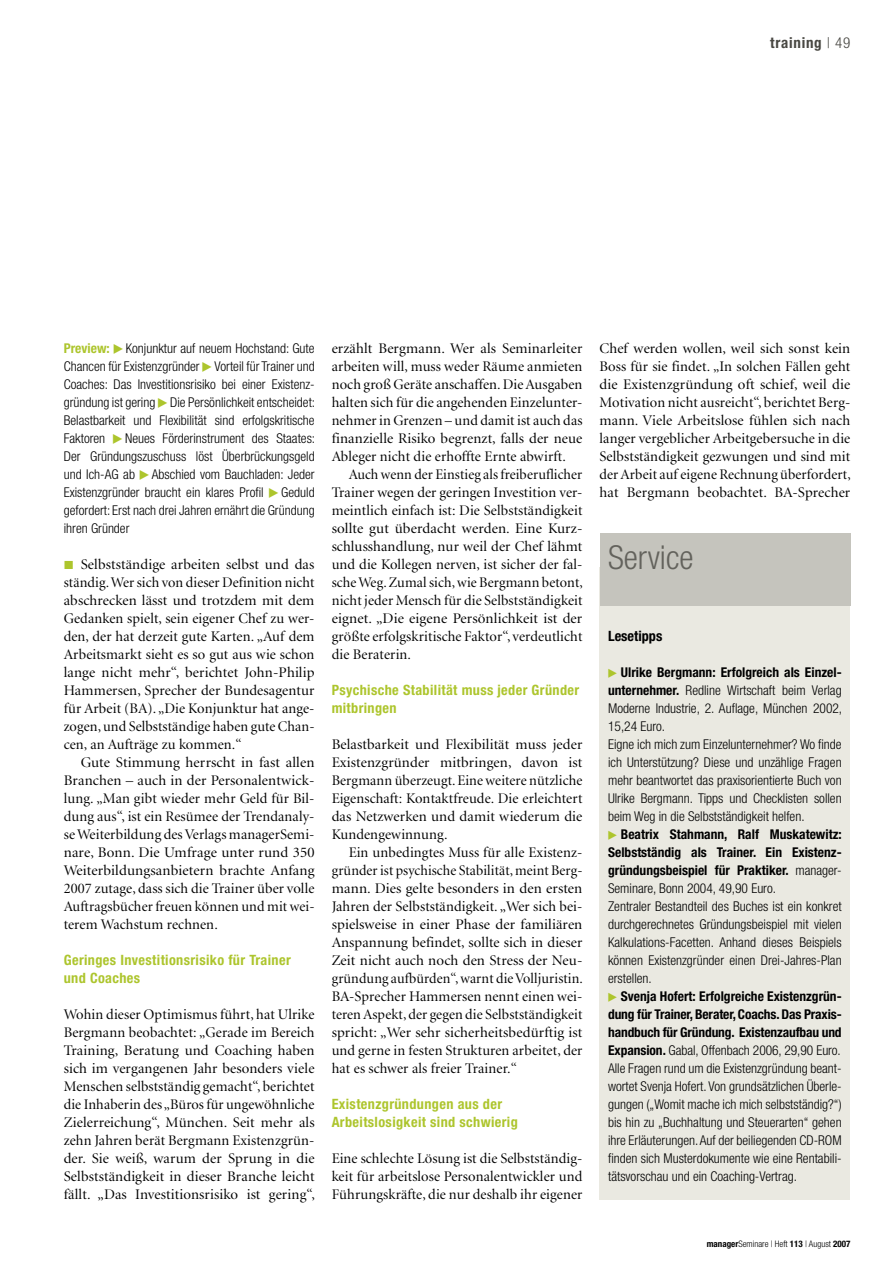
<style>
.page{position:relative;width:893px;height:1263px;background:#fff}
.page>*{position:absolute;margin:0;border:0;box-sizing:border-box;transform-origin:0 0}
._2_4_Info_Fließ{font:300 condensed 33px "Helvetica Neue LT";color:#63625c}
.t1{font:700 condensed 15px "Helvetica Neue LT";letter-spacing:.05em;color:#484742}
._1_4_Fließ{font:14.7px/18px "Minion Display";letter-spacing:.01em;color:#000;text-align:justify}
._1_4_Fließ_Einzug{font:14.7px/18px "Minion Display";letter-spacing:.01em;color:#000;text-align:justify}
.Zwischentitel{font:700 condensed 14.25px/18px "Helvetica Neue LT";letter-spacing:.025em;color:#adc52d}
._2_4_Info_Fließ-2{font:700 condensed 14.25px "Helvetica Neue LT";color:#000}
._2_4_Info_Fließ-3{font:300 condensed 13.5px/18px "Helvetica Neue LT";color:#000;text-align:justify}
._2_4_Info_Fließ-4{font:700 condensed 13.5px/18px "Helvetica Neue LT";letter-spacing:-.005em;color:#000;text-align:justify}
.t2{font:300 condensed 9px "Helvetica Neue LT";color:#000}
.s1{font-weight:300}
.s2{font-weight:700;color:#adc52d}
.s3{color:#fff}
.s4{font-weight:700}
</style>
<div class="page">
<div style="left:600px;top:567px;width:250px;height:632px;background:#eae9e1"></div>
<div style="left:600px;top:533px;width:250px;height:72px;background:#c5c4bd"></div>
<p class="t1" style="left:770px;top:34px;width:82px">training <span class="s1">| 49</span></p>
<p class="_2_4_Info_Fließ-3" style="left:64px;top:339px;width:253px"><span class="s2">Preview:</span> <span class="s3">I</span>Konjunktur auf neuem Hochstand: Gute Chancen für Existenzgründer <span class="s3">I</span>Vorteil für Trainer und Coaches: Das Investitionsrisiko bei einer Existenz&shy;gründung ist gering <span class="s3">I</span>Die Persönlichkeit entscheidet:<br>Belastbarkeit und Flexibilität sind erfolgskritische Faktoren</p>
<p class="_2_4_Info_Fließ-3" style="left:64px;top:429px;width:253px;text-indent:59px"><span class="s3">I</span>Neues Förderinstrument des Staates:<br>Der Gründungszuschuss löst Überbrückungsgeld und Ich-AG ab <span class="s3">I</span>Abschied vom Bauchladen: Jeder Existenzgründer braucht ein klares Profil <span class="s3">I</span>Geduld gefordert: Erst nach drei Jahren ernährt die Gründung ihren Gründer</p>
<p class="_1_4_Fließ" style="left:64px;top:556px;width:252px;text-indent:17px">Selbstständige arbeiten selbst und das ständig. Wer sich von dieser Definition nicht abschrecken lässt und trotzdem mit dem Gedanken spielt, sein eigener Chef zu wer&shy;den, der hat derzeit gute Karten. „Auf dem Arbeitsmarkt sieht es so gut aus wie schon lange nicht mehr“, berichtet John-Philip Hammersen, Sprecher der Bundesagentur für Arbeit (BA). „Die Konjunktur hat ange&shy;zogen, und Selbstständige haben gute Chan&shy;cen, an Aufträge zu kommen.“</p>
<p class="_1_4_Fließ_Einzug" style="left:64px;top:754px;width:252px;text-indent:17px">Gute Stimmung herrscht in fast allen Branchen – auch in der Personalentwick&shy;lung. „Man gibt wieder mehr Geld für Bil&shy;dung aus“, ist ein Resümee der Trendanaly&shy;se Weiterbildung des Verlags managerSemi&shy;nare, Bonn. Die Umfrage unter rund 350<br>Weiterbildungsanbietern brachte Anfang 2007 zutage, dass sich die Trainer über volle Auftragsbücher freuen können und mit wei&shy;terem Wachstum rechnen.</p>
<p class="Zwischentitel" style="left:64px;top:951px;width:229px">Geringes Investitionsrisiko für Trainer und Coaches</p>
<p class="_1_4_Fließ" style="left:64px;top:1006px;width:253px">Wohin dieser Optimismus führt, hat Ulrike Bergmann beobachtet: „Gerade im Bereich Training, Beratung und Coaching haben sich im vergangenen Jahr besonders viele Menschen selbstständig gemacht“, berichtet die Inhaberin des „Büros für ungewöhnliche Zielerreichung“, München. Seit mehr als zehn Jahren berät Bergmann Existenzgrün&shy;der. Sie weiß, warum der Sprung in die Selbstständigkeit in dieser Branche leicht fällt. „Das Investitionsrisiko ist gering“,</p>
<p class="_1_4_Fließ" style="left:332px;top:340px;width:252px">erzählt Bergmann. Wer als Seminarleiter arbeiten will, muss weder Räume anmieten noch groß Geräte anschaffen. Die Ausgaben halten sich für die angehenden Einzelunter&shy;nehmer in Grenzen – und damit ist auch das finanzielle Risiko begrenzt, falls der neue Ableger nicht die erhoffte Ernte abwirft.</p>
<p class="_1_4_Fließ_Einzug" style="left:332px;top:466px;width:253px;text-indent:17px">Auch wenn der Einstieg als freiberuflicher Trainer wegen der geringen Investition ver&shy;meintlich einfach ist: Die Selbstständigkeit sollte gut überdacht werden. Eine Kurz&shy;schlusshandlung, nur weil der Chef lähmt und die Kollegen nerven, ist sicher der fal&shy;sche Weg. Zumal sich, wie Bergmann betont, nicht jeder Mensch für die Selbstständigkeit eignet. „Die eigene Persönlichkeit ist der größte erfolgskritische Faktor“, verdeutlicht die Beraterin.</p>
<p class="Zwischentitel" style="left:332px;top:681px;width:249px">Psychische Stabilität muss jeder Gründer mitbringen</p>
<p class="_1_4_Fließ" style="left:332px;top:736px;width:252px">Belastbarkeit und Flexibilität muss jeder Existenzgründer mitbringen, davon ist Bergmann überzeugt. Eine weitere nützliche Eigenschaft: Kontaktfreude. Die erleichtert das Netzwerken und damit wiederum die Kundengewinnung.</p>
<p class="_1_4_Fließ_Einzug" style="left:332px;top:844px;width:253px;text-indent:17px">Ein unbedingtes Muss für alle Existenz&shy;gründer ist psychische Stabilität, meint Berg&shy;mann. Dies gelte besonders in den ersten Jahren der Selbstständigkeit. „Wer sich bei&shy;spielsweise in einer Phase der familiären Anspannung befindet, sollte sich in dieser Zeit nicht auch noch den Stress der Neu&shy;gründung aufbürden“, warnt die Volljuristin.<br>BA-Sprecher Hammersen nennt einen wei&shy;teren Aspekt, der gegen die Selbstständigkeit spricht: „Wer sehr sicherheitsbedürftig ist und gerne in festen Strukturen arbeitet, der hat es schwer als freier Trainer.“</p>
<p class="Zwischentitel" style="left:332px;top:1095px;width:188px">Existenzgründungen aus der<br>Arbeitslosigkeit sind schwierig</p>
<p class="_1_4_Fließ" style="left:332px;top:1150px;width:252px">Eine schlechte Lösung ist die Selbstständig&shy;keit für arbeitslose Personalentwickler und Führungskräfte, die nur deshalb ihr eigener</p>
<p class="_1_4_Fließ" style="left:600px;top:340px;width:253px">Chef werden wollen, weil sich sonst kein Boss für sie findet. „In solchen Fällen geht die Existenzgründung oft schief, weil die Motivation nicht ausreicht“, berichtet Berg&shy;mann. Viele Arbeitslose fühlen sich nach langer vergeblicher Arbeitgebersuche in die Selbstständigkeit gezwungen und sind mit der Arbeit auf eigene Rechnung überfordert, hat Bergmann beobachtet. BA-Sprecher</p>
<p class="_2_4_Info_Fließ" style="left:608px;top:538px;width:87px">Service</p>
<p class="_2_4_Info_Fließ-2" style="left:608px;top:627px;width:56px">Lesetipps</p>
<p class="_2_4_Info_Fließ-3" style="left:608px;top:663px;width:236px;text-indent:13px"><span class="s4">Ulrike Bergmann: Erfolgreich als Einzel&shy;unternehmer.</span> Redline Wirtschaft beim Verlag Moderne Industrie, 2. Auflage, München 2002, 15,24 Euro.</p>
<p class="_2_4_Info_Fließ-3" style="left:608px;top:735px;width:235px">Eigne ich mich zum Einzelunternehmer? Wo finde ich Unterstützung? Diese und unzählige Fragen mehr beantwortet das praxisorientierte Buch von Ulrike Bergmann. Tipps und Checklisten sollen beim Weg in die Selbstständigkeit helfen.</p>
<p class="_2_4_Info_Fließ-4" style="left:608px;top:825px;width:235px;text-indent:13px">Beatrix Stahmann, Ralf Muskatewitz:<br>Selbstständig als Trainer. Ein Existenz&shy;gründungsbeispiel für Praktiker. <span class="s1">manager-Seminare, Bonn 2004, 49,90 Euro.</span></p>
<p class="_2_4_Info_Fließ-3" style="left:608px;top:897px;width:235px">Zentraler Bestandteil des Buches ist ein konkret durchgerechnetes Gründungsbeispiel mit vielen Kalkulations-Facetten. Anhand dieses Beispiels können Existenzgründer einen Drei-Jahres-Plan erstellen.</p>
<p class="_2_4_Info_Fließ-4" style="left:608px;top:987px;width:235px;text-indent:13px">Svenja Hofert: Erfolgreiche Existenzgrün&shy;dung für Trainer, Berater, Coachs. Das Praxis&shy;handbuch für Gründung. Existenzaufbau und Expansion. <span class="s1">Gabal, Offenbach 2006, 29,90 Euro.</span></p>
<p class="_2_4_Info_Fließ-3" style="left:608px;top:1059px;width:235px">Alle Fragen rund um die Existenzgründung beant&shy;wortet Svenja Hofert. Von grundsätzlichen Überle&shy;gungen („Womit mache ich mich selbstständig?“) bis hin zu „Buchhaltung und Steuerarten“ gehen ihre Erläuterungen. Auf der beiliegenden CD-ROM finden sich Musterdokumente wie eine Rentabili&shy;tätsvorschau und ein Coaching-Vertrag.</p>
<p class="t2" style="left:707px;top:1238px;width:145px"><span class="s4">manager</span>Seminare | Heft <span class="s4">113</span> | August <span class="s4">2007</span></p>
</div>
